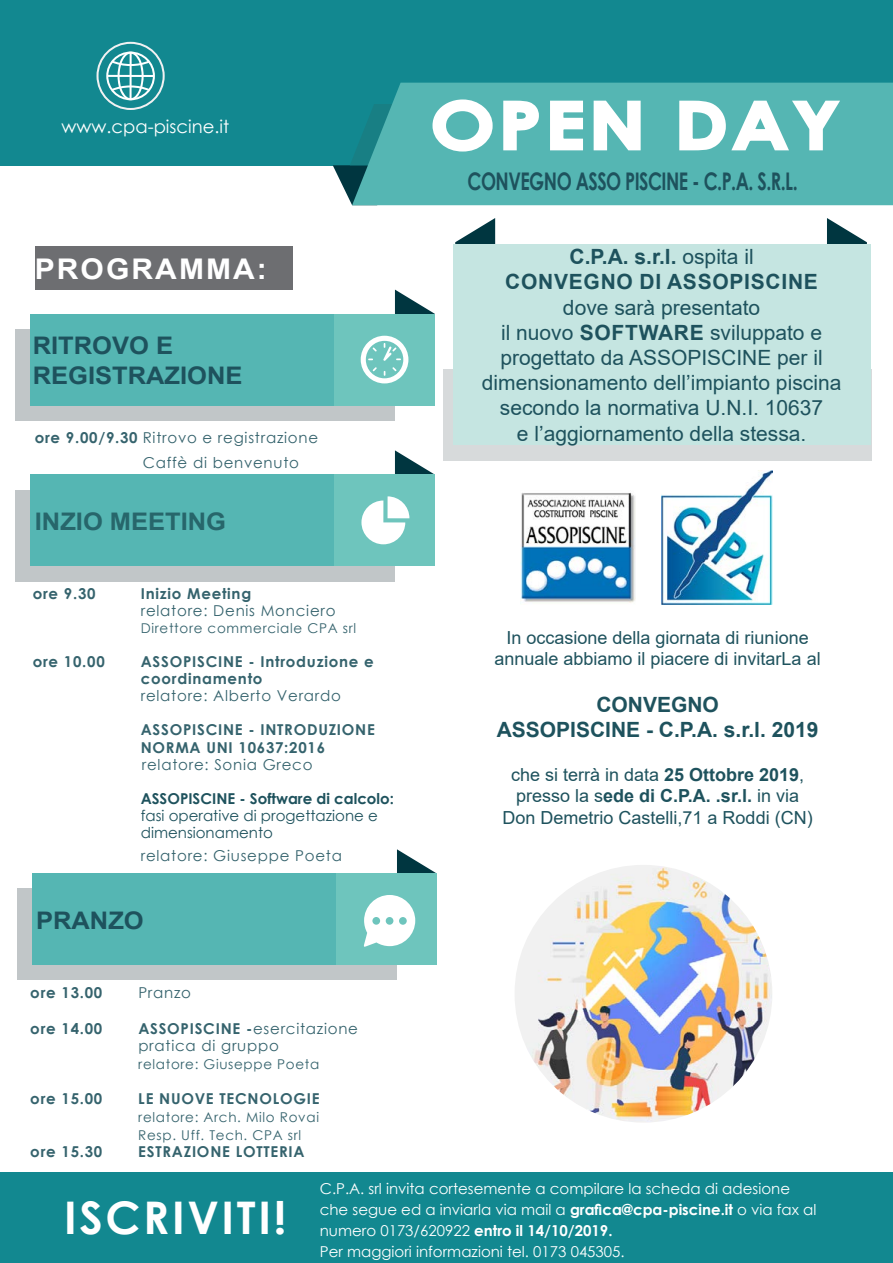
<style>
.page{position:relative;width:893px;height:1263px;background:#fff}
.page>*{position:absolute;margin:0;border:0;box-sizing:border-box;transform-origin:0 0}
.t1{font:700 64.95px "Century Gothic";letter-spacing:.05em;color:#fff;scale:1.18 1}
.t2{font:700 45px "Century Gothic";letter-spacing:.06em;color:#fff}
.t3{font:700 28.5px "Arial";letter-spacing:.07em;color:#fff;scale:1.05 1}
.t4{font:700 24.3px "Century Gothic";letter-spacing:-.03em;color:#1e525d;scale:.74 1}
.t5{font:700 24.15px/30.6px "Arial";color:#1e525d;scale:1.05 1}
.t6{font:700 24.15px "Arial";color:#27666b;scale:1.05 1}
.t7{font:21px/25.2px "Arial";color:#1e525d;text-align:center}
.t8{font:700 21px/25.2px "Arial";color:#1e525d;text-align:center}
.t9{font:18px/21.6px "Arial";color:#1e525d;text-align:center}
.t10{font:18px "Century Gothic";color:#fff}
.t11{font:15px/20.7px "Century Gothic";color:#fff}
.t12{font:15px/25px "Century Gothic";letter-spacing:.05em;color:#35636d}
.t13{font:700 15px/17.1px "Century Gothic";letter-spacing:.05em;color:#35636d}
.t14{font:15px/17.1px "Century Gothic";color:#1e525d}
.t15{font:700 15px "Century Gothic";color:#1e525d}
.t16{font:13.5px/17.7px "Century Gothic";letter-spacing:.05em;color:#35636d}
.s1{font-weight:700}
.s2{font-weight:400}
</style>
<div class="page">
<div style="left:443px;top:369px;width:428px;height:92px;background:#d7dadb"></div>
<svg style="left:455px;top:218px;width:40px;height:27px"></svg>
<svg style="left:827px;top:218px;width:40px;height:27px"></svg>
<div style="left:0;top:0;width:893px;height:165px;background:#128890"></div>
<svg style="left:96px;top:42px;width:69px;height:68px"></svg>
<div style="left:394px;top:83px;width:499px;height:15px;background:#55b6b3"></div>
<div style="left:15px;top:329px;width:380px;height:91px;background:#c1c6c8"></div>
<div style="left:31px;top:314px;width:404px;height:91px;background:#55b6b3"></div>
<div style="left:334px;top:314px;width:101px;height:91px;background:#6ec5bd"></div>
<svg style="left:361px;top:290px;width:74px;height:93px"></svg>
<div style="left:15px;top:490px;width:380px;height:91px;background:#c1c6c8"></div>
<div style="left:31px;top:475px;width:404px;height:91px;background:#55b6b3"></div>
<div style="left:334px;top:475px;width:101px;height:91px;background:#6ec5bd"></div>
<svg style="left:361px;top:450px;width:74px;height:94px"></svg>
<div style="left:17px;top:889px;width:380px;height:91px;background:#c1c6c8"></div>
<div style="left:33px;top:873px;width:404px;height:92px;background:#55b6b3"></div>
<div style="left:336px;top:873px;width:101px;height:92px;background:#6ec5bd"></div>
<svg style="left:364px;top:849px;width:72px;height:98px"></svg>
<div style="left:0;top:1172px;width:893px;height:91px;background:#128890"></div>
<svg style="left:333px;top:98px;width:560px;height:107px;background:#5eb7b5"></svg>
<img style="left:662px;top:471px;width:110px;height:134px">
<img style="left:515px;top:865px;width:257px;height:257px;border-radius:129px">
<div style="left:453px;top:245px;width:417px;height:200px;background:#c5e5e1"></div>
<img style="left:520px;top:492px;width:115px;height:111px">
<div style="left:35px;top:246px;width:257px;height:44px;background:#6d6e71"></div>
<p class="t10" style="left:62px;top:113px;width:169px">www.cpa-piscine.it</p>
<h3 class="t3" style="left:35px;top:248px;width:223px">PROGRAMMA:</h3>
<h3 class="t5" style="left:33px;top:330px;width:201px">RITROVO E<br>REGISTRAZIONE</h3>
<p class="t12" style="left:143px;top:425px;width:177px;text-indent:-108px"><span class="s1">ore 9.00/9.30</span> Ritrovo e registrazione<br>Caffè di benvenuto</p>
<h3 class="t6" style="left:35px;top:505px;width:184px">INZIO MEETING</h3>
<p class="t13" style="left:33px;top:584px;width:64px">ore 9.30</p>
<p class="t13" style="left:141px;top:584px;width:112px">Inizio Meeting</p>
<p class="t12" style="left:141px;top:597px;width:196px">relatore: Denis Monciero</p>
<p class="t16" style="left:141px;top:619px;width:217px">Direttore commerciale CPA srl</p>
<p class="t13" style="left:33px;top:652px;width:73px">ore 10.00</p>
<p class="t13" style="left:141px;top:652px;width:234px">ASSOPISCINE - Introduzione e coordinamento</p>
<p class="t12" style="left:141px;top:683px;width:202px">relatore: Alberto Verardo</p>
<p class="t13" style="left:141px;top:721px;width:236px">ASSOPISCINE - INTRODUZIONE<br>NORMA UNI 10637:2016</p>
<p class="t12" style="left:142px;top:751px;width:172px">relatore: Sonia Greco</p>
<p class="t15" style="left:141px;top:787px;width:255px">ASSOPISCINE - Software di calcolo:</p>
<p class="t14" style="left:141px;top:807px;width:239px">fasi operative di progettazione e dimensionamento</p>
<p class="t12" style="left:141px;top:842px;width:203px">relatore: Giuseppe Poeta</p>
<h3 class="t5" style="left:36px;top:905px;width:104px">PRANZO</h3>
<p class="t13" style="left:30px;top:983px;width:73px">ore 13.00</p>
<p class="t12" style="left:138px;top:980px;width:54px">Pranzo</p>
<p class="t13" style="left:30px;top:1019px;width:73px">ore 14.00</p>
<p class="t12" style="left:138px;top:1019px;width:221px;line-height:17.7px"><span class="s1">ASSOPISCINE -</span>esercitazione pratica di gruppo</p>
<p class="t16" style="left:138px;top:1055px;width:183px">relatore: Giuseppe Poeta</p>
<p class="t13" style="left:30px;top:1090px;width:73px">ore 15.00</p>
<p class="t13" style="left:138px;top:1090px;width:100px">Le n uove tecnolo</p>
<p class="t13" style="left:293px;top:1090px;width:20px">gie</p>
<p class="t16" style="left:138px;top:1108px;width:182px">relatore: Arch. Milo Rovai<br>Resp. Uff. Tech. CPA srl</p>
<p class="t13" style="left:30px;top:1143px;width:73px">ore 15.30</p>
<p class="t13" style="left:138px;top:1143px;width:64px">Estrazione</p>
<p class="t13" style="left:236px;top:1143px;width:70px">LOTTERIA</p>
<h1 class="t1" style="left:430px;top:76px;width:348px">OPEN DAY</h1>
<h3 class="t4" style="left:468px;top:163px;width:448px">CONVEGNO ASSO PISCINE - C.P.A. s.r.l.</h3>
<h3 class="t8" style="left:570px;top:244px;width:186px">C.P.A. S.R.L. <span class="s2">ospita il</span></h3>
<h3 class="t8" style="left:505px;top:270px;width:17px">CONVEGNO</h3>
<h3 class="t8" style="left:639px;top:270px;width:58px">DI ASSOPISCINE</h3>
<h3 class="t7" style="left:482px;top:294px;width:361px">dove sarà presentato<br>il nuovo <span class="s1">SOFTWARE</span> sviluppato e progettato da ASSOPISCINE per il dimensionamento dell’impianto piscina secondo la normativa U.N.I. 10637<br>e l’aggiornamento della stessa.</h3>
<p class="t9" style="left:494px;top:626px;width:328px">In occasione della giornata di riunione annuale abbiamo il piacere di invitarLa al</p>
<h3 class="t8" style="left:497px;top:692px;width:323px">CONVEGNO<br>ASSOPISCINE - C.P.A. S.R.L. 2019</h3>
<p class="t9" style="left:503px;top:763px;width:312px">che si terrà in data <span class="s1">25 OTTOBRE 2019</span>, presso la s<span class="s1">EDE DI C.P.A. .SR.L.</span> in via<br>Don Demetrio Castelli,71 a Roddi (CN)</p>
<h2 class="t2" style="left:64px;top:1184px;width:224px">ISCRIVITI!</h2>
<p class="t11" style="left:320px;top:1178px;width:498px">C.P.A. srl invita cortesemente a compilare la scheda di adesione che segue ed a inviarla via mail a <span class="s1">grafica@cpa-piscine.it</span> o via fax al numero 0173/620922 <span class="s1">entro il 14/10/2019.<br></span>Per maggiori informazioni tel. 0173 045305.</p>
</div>
